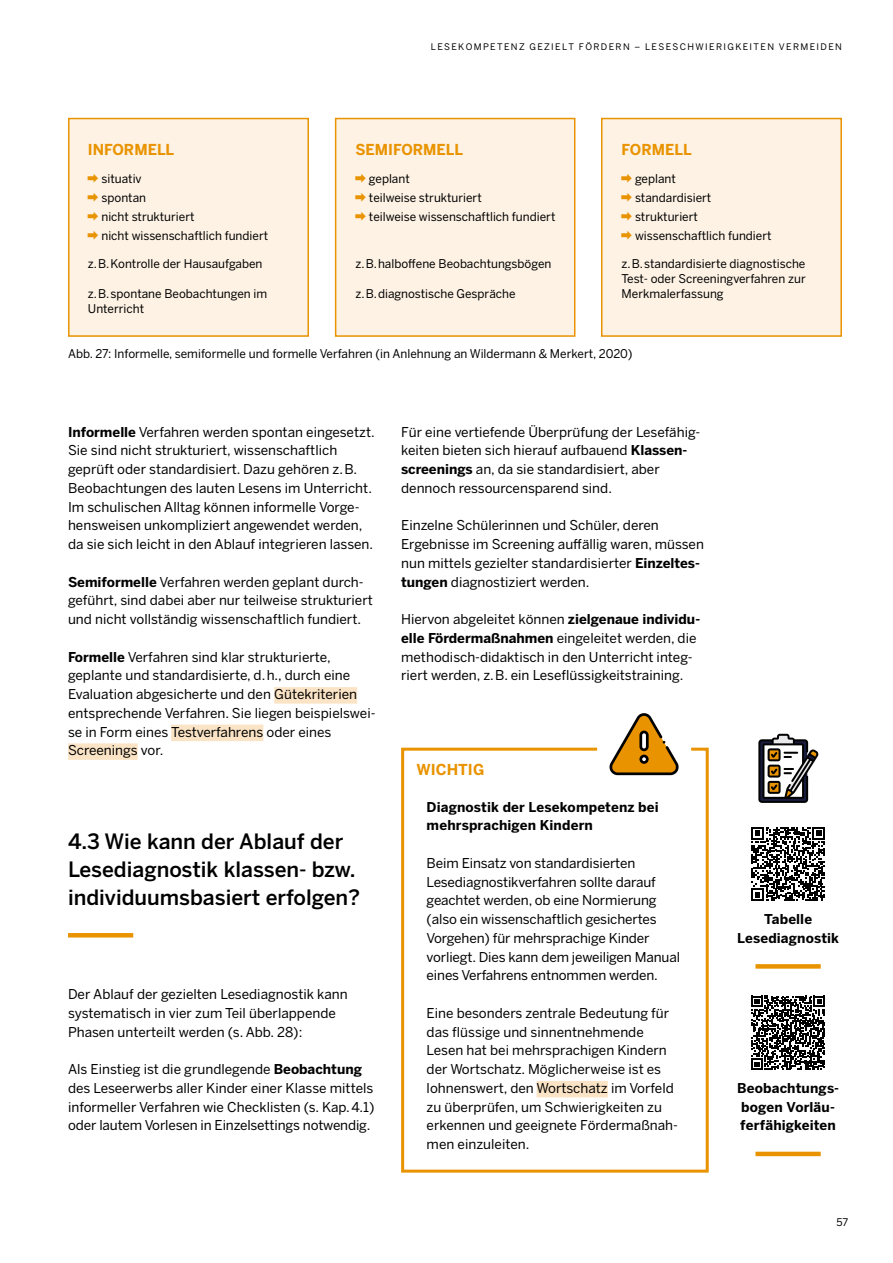
<style>
.page{position:relative;width:893px;height:1263px;background:#fff}
.page>*{position:absolute;margin:0;border:0;box-sizing:border-box;transform-origin:0 0}
.t1{font:500 21px/28px "Benton Sans";color:#000}
.t2{font:700 15px "Benton Sans";color:#e99300}
.t3{font:13.5px/18.8px "Benton Sans";color:#000}
.t4{font:700 13.5px/18.8px "Benton Sans";letter-spacing:.01em;color:#000}
.t5{font:12px/15px "Benton Sans";color:#000}
.t6{font:10.5px "Benton Sans";color:#000}
.t7{font:9px "Benton Sans";letter-spacing:.15em;color:#000}
.s1{font-family:"Apple SD Gothic Neo";font-weight:700;color:#e99300}
.s2{font-weight:700}
</style>
<div class="page">
<hr style="left:755px;top:1152px;width:66px;height:4px;background:#e99300">
<hr style="left:68px;top:933px;width:65px;height:4px;background:#e99300">
<div style="left:68px;top:743px;width:70px;height:17px;background:#fbe4c6"></div>
<div style="left:171px;top:725px;width:92px;height:16px;background:#fbe4c6"></div>
<div style="left:274px;top:687px;width:83px;height:17px;background:#fbe4c6"></div>
<div style="left:755px;top:964px;width:66px;height:5px;background:#e99300"></div>
<div style="left:68px;top:118px;width:241px;height:219px;background:#fdf2e4;border:2px solid #e99300"></div>
<div style="left:335px;top:118px;width:240px;height:219px;background:#fdf2e4;border:2px solid #e99300"></div>
<div style="left:601px;top:118px;width:241px;height:219px;background:#fdf2e4;border:2px solid #e99300"></div>
<svg style="left:620px;top:713px;width:46px;height:33px"></svg>
<svg style="left:401px;top:746px;width:308px;height:427px"></svg>
<svg style="left:751px;top:827px;width:74px;height:74px"></svg>
<svg style="left:758px;top:734px;width:60px;height:69px"></svg>
<svg style="left:751px;top:996px;width:74px;height:74px"></svg>
<p class="t7" style="left:431px;top:41px;width:413px">LESEKOMPETENZ GEZIELT FÖRDERN – LESESCHWIERIGKEITEN VERMEIDEN</p>
<h4 class="t2" style="left:88px;top:140px;width:88px">INFORMELL</h4>
<h4 class="t2" style="left:355px;top:140px;width:109px">SEMIFORMELL</h4>
<h4 class="t2" style="left:622px;top:140px;width:72px">FORMELL</h4>
<p class="t5" style="left:88px;top:171px;width:55px"><span class="s1">➡</span> situativ</p>
<p class="t5" style="left:355px;top:171px;width:56px"><span class="s1">➡</span> geplant</p>
<p class="t5" style="left:621px;top:171px;width:56px"><span class="s1">➡</span> geplant</p>
<p class="t5" style="left:88px;top:190px;width:60px"><span class="s1">➡</span> spontan</p>
<p class="t5" style="left:355px;top:190px;width:128px"><span class="s1">➡</span> teilweise strukturiert</p>
<p class="t5" style="left:621px;top:190px;width:91px"><span class="s1">➡</span> standardisiert</p>
<p class="t5" style="left:88px;top:209px;width:108px"><span class="s1">➡</span> nicht strukturiert</p>
<p class="t5" style="left:355px;top:209px;width:201px"><span class="s1">➡</span> teilweise wissenschaftlich fundiert</p>
<p class="t5" style="left:621px;top:209px;width:78px"><span class="s1">➡</span> strukturiert</p>
<p class="t5" style="left:88px;top:228px;width:182px"><span class="s1">➡</span> nicht wissenschaftlich fundiert</p>
<p class="t5" style="left:621px;top:228px;width:151px"><span class="s1">➡</span> wissenschaftlich fundiert</p>
<p class="t5" style="left:88px;top:256px;width:176px">z. B.Kontrolle der Hausaufgaben</p>
<p class="t5" style="left:355px;top:256px;width:197px">z.B.halbofene Beobachtungsbögen</p>
<p class="t5" style="left:621px;top:256px;width:186px">z.B.standardisierte diagnostische<br>Test- oder Screeningverfahren zur</p>
<p class="t5" style="left:88px;top:286px;width:181px">z. B.spontane Beobachtungen im</p>
<p class="t5" style="left:621px;top:286px;width:104px">Merkmalerfassung</p>
<p class="t5" style="left:88px;top:301px;width:58px">Unterricht</p>
<p class="t5" style="left:355px;top:286px;width:162px">z.B.diagnostische Gespräche</p>
<p class="t5" style="left:68px;top:346px;width:566px">Abb. 27: Informelle, semiformelle und formelle Verfahren (in Anlehnung an Wildermann &amp; Merkert, 2020)</p>
<p class="t3" style="left:68px;top:422px;width:308px"><span class="s2">Informelle</span> Verfahren werden spontan eingesetzt.<br>Sie sind nicht strukturiert, wissenschaftlich geprüft oder standardisiert. Dazu gehören z.B.<br>Beobachtungen des lauten Lesens im Unterricht.<br>Im schulischen Alltag können informelle Vorge&shy;hensweisen unkompliziert angewendet werden, da sie sich leicht in den Ablauf integrieren lassen.</p>
<p class="t3" style="left:68px;top:572px;width:306px"><span class="s2">Semiformelle</span> Verfahren werden geplant durch&shy;geführt, sind dabei aber nur teilweise strukturiert und nicht vollständig wissenschaftlich fundiert.</p>
<p class="t3" style="left:68px;top:647px;width:309px"><span class="s2">Formelle</span> Verfahren sind klar strukturierte, geplante und standardisierte, d.h., durch eine Evaluation abgesicherte und den Gütekriterien entsprechende Verfahren. Sie liegen beispielswei&shy;se in Form eines Testverfahrens oder eines Screenings vor.</p>
<h2 class="t1" style="left:68px;top:828px;width:294px">4.3 Wie kann der Ablauf der<br>Lesediagnostik klassen- bzw. individuumsbasiert erfolgen?</h2>
<p class="t3" style="left:68px;top:985px;width:281px">Der Ablauf der gezielten Lesediagnostik kann systematisch in vier zum Teil überlappende<br>Phasen unterteilt werden (s. Abb. 28):</p>
<p class="t3" style="left:68px;top:1060px;width:308px">Als Einstieg ist die grundlegende <span class="s2">Beobachtung </span>des Leseerwerbs aller Kinder einer Klasse mittels informeller Verfahren wie Checklisten (s. Kap. 4.1) oder lautem Vorlesen in Einzelsettings notwendig.</p>
<p class="t3" style="left:401px;top:422px;width:301px">Für eine vertiefende Überprüfung der Lesefähig&shy;keiten bieten sich hierauf aufbauend <span class="s2">Klassen&shy;screenings</span> an, da sie standardisiert, aber dennoch ressourcensparend sind.</p>
<p class="t3" style="left:401px;top:516px;width:304px">Einzelne Schülerinnen und Schüler, deren Ergebnisse im Screening aufällig waren, müssen nun mittels gezielter standardisierter <span class="s2">Einzeltes&shy;tungen</span> diagnostiziert werden.</p>
<p class="t3" style="left:401px;top:610px;width:300px">Hiervon abgeleitet können <span class="s2">zielgenaue individu&shy;elle Fördermaßnahmen</span> eingeleitet werden, die methodisch-didaktisch in den Unterricht integ&shy;riert werden, z.B. ein Leseflüssigkeitstraining.</p>
<h3 class="t2" style="left:416px;top:760px;width:69px">WICHTIG</h3>
<h4 class="t4" style="left:427px;top:797px;width:234px">Diagnostik der Lesekompetenz bei mehrsprachigen Kindern</h4>
<p class="t3" style="left:427px;top:853px;width:255px">Beim Einsatz von standardisierten Lesediagnostikverfahren sollte darauf geachtet werden, ob eine Normierung (also ein wissenschaftlich gesichertes Vorgehen) für mehrsprachige Kinder vorliegt. Dies kann dem jeweiligen Manual eines Verfahrens entnommen werden.</p>
<p class="t3" style="left:427px;top:1003px;width:253px">Eine besonders zentrale Bedeutung für das flüssige und sinnentnehmende Lesen hat bei mehrsprachigen Kindern der Wortschatz. Möglicherweise ist es lohnenswert, den Wortschatz im Vorfeld zu überprüfen, um Schwierigkeiten zu erkennen und geeignete Fördermaßnah&shy;men einzuleiten.</p>
<p class="t4" style="left:737px;top:910px;width:104px;text-align:center">Tabelle<br>Lesediagnostik</p>
<p class="t4" style="left:737px;top:1079px;width:103px">Beobachtungs&shy;bogen Vorläu&shy;ferfähigkeiten</p>
<p class="t6" style="left:836px;top:1216px;width:13px">57</p>
</div>
